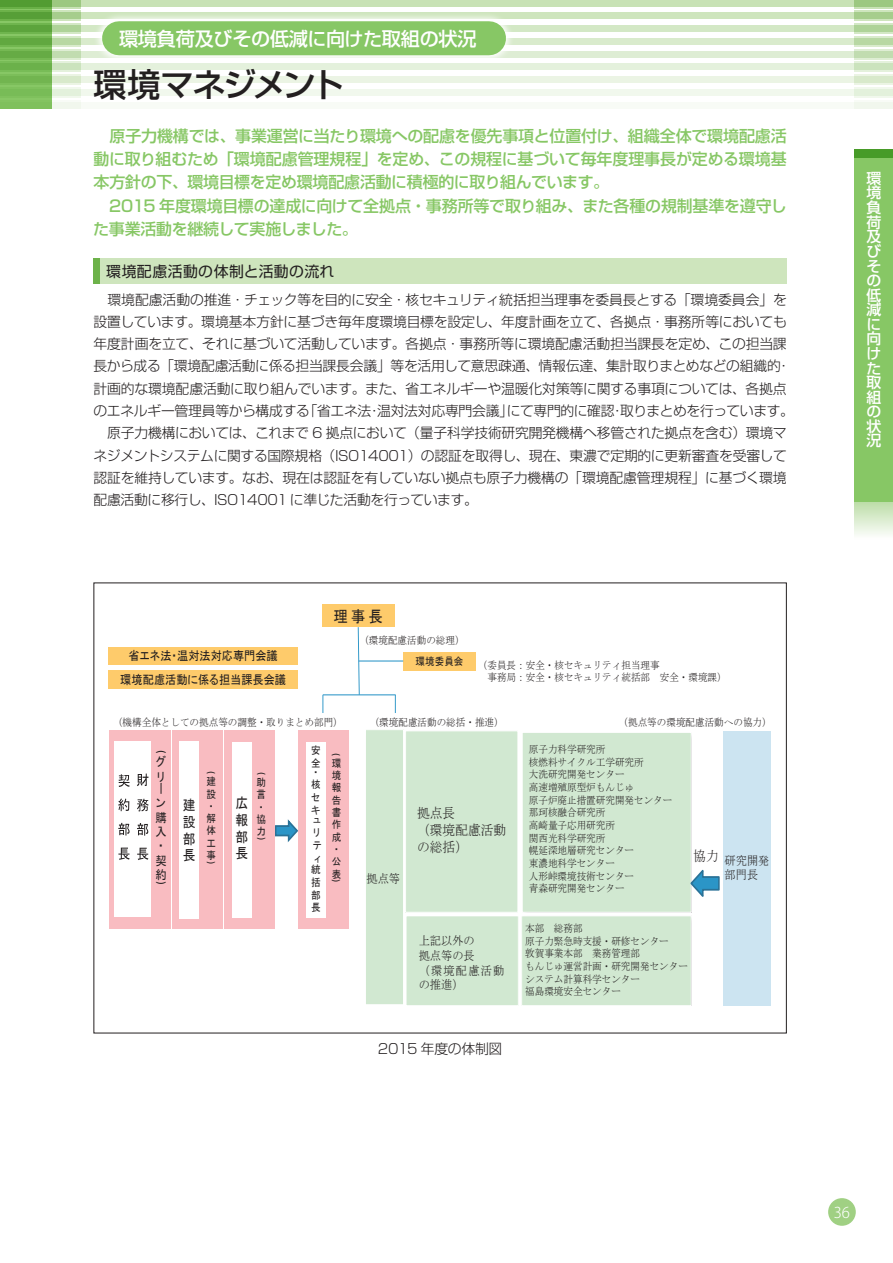
<style>
.page{position:relative;width:893px;height:1263px;background:#fff}
.page>*{position:absolute;margin:0;border:0;box-sizing:border-box;transform-origin:0 0}
.t1{font:500 33px "Shin Go Pro";letter-spacing:-.07em;color:#231f20}
.t2{font:500 19.2px "Shin Go Pro";letter-spacing:-.015em;color:#fff}
.t3{font:500 15.9px/23.4px "Shin Go Pro";letter-spacing:-.01em;color:#87c765}
.t4{font:15.9px "MS P Gothic";color:#231f20;scale:.91 1}
.t5{font:500 14.85px/14.5px "Shin Go Pro";color:#fff;text-align:justify}
.t6{font:14.85px "Shin Go Pro";letter-spacing:.025em;color:#231f20}
.t7{font:300 14.85px "Koz Go Std";color:#fff}
.t8{font:14.1px/17px "MS Mincho";color:#231f20;scale:.91 1}
.t9{font:14.1px/16.5px "MS P Gothic";color:#231f20;text-align:justify;scale:.91 1}
.t10{font:300 13.8px/22.4px "Shin Go Pro";letter-spacing:-.015em;color:#231f20}
.t11{font:12.3px/14.4px "MS P Gothic";color:#231f20;scale:.91 1}
.t12{font:12.3px/14.9px "MS Mincho";color:#231f20;scale:.91 1}
.t13{font:11.25px "Calibri";color:#231f20;scale:1.1 1}
.t14{font:10.5px/12.8px "MS Mincho";color:#231f20;scale:.91 1}
.t15{font:10.5px/12.3px "MS P Gothic";letter-spacing:.01em;color:#231f20;scale:.91 1}
.t16{font:9.6px "Calibri";color:#231f20;scale:1.1 1}
</style>
<div class="page">
<div style="left:0;top:0;width:893px;height:6px;background:#c8e2b5"></div>
<div style="left:0;top:13px;width:893px;height:6px;background:#cee5bd"></div>
<div style="left:0;top:26px;width:893px;height:6px;background:#d3e8c5"></div>
<div style="left:0;top:38px;width:893px;height:7px;background:#d9ebcc"></div>
<div style="left:0;top:51px;width:893px;height:6px;background:#deedd4"></div>
<div style="left:0;top:64px;width:893px;height:6px;background:#e4f1dc"></div>
<div style="left:0;top:77px;width:893px;height:6px;background:#ebf4e4"></div>
<div style="left:0;top:102px;width:893px;height:6px;background:#f8fbf6"></div>
<div style="left:0;top:89px;width:893px;height:7px;background:#f1f8ed"></div>
<svg style="left:855px;top:0;width:38px;height:9px"></svg>
<svg style="left:855px;top:11px;width:38px;height:10px"></svg>
<svg style="left:855px;top:49px;width:38px;height:11px"></svg>
<svg style="left:855px;top:62px;width:38px;height:10px"></svg>
<div style="left:855px;top:100px;width:38px;height:8px;background:#f1f7ed"></div>
<svg style="left:855px;top:23px;width:38px;height:11px"></svg>
<svg style="left:855px;top:36px;width:38px;height:11px"></svg>
<svg style="left:855px;top:74px;width:38px;height:11px"></svg>
<svg style="left:855px;top:87px;width:38px;height:11px"></svg>
<svg style="left:855px;top:502px;width:38px;height:33px"></svg>
<div style="left:855px;top:149px;width:38px;height:353px;background:#87c765"></div>
<div style="left:855px;top:149px;width:38px;height:8px;background:#479b28"></div>
<svg style="left:51px;top:0;width:30px;height:9px"></svg>
<svg style="left:51px;top:11px;width:30px;height:10px"></svg>
<svg style="left:51px;top:49px;width:30px;height:11px"></svg>
<svg style="left:51px;top:62px;width:30px;height:10px"></svg>
<div style="left:0;top:100px;width:81px;height:8px;background:#f1f7ed"></div>
<svg style="left:51px;top:23px;width:30px;height:11px"></svg>
<svg style="left:51px;top:36px;width:30px;height:11px"></svg>
<svg style="left:51px;top:74px;width:30px;height:11px"></svg>
<svg style="left:51px;top:87px;width:30px;height:11px"></svg>
<svg style="left:0;top:0;width:51px;height:108px;background:#6fb34d"></svg>
<svg style="left:92px;top:12px;width:422px;height:52px"></svg>
<div style="left:119px;top:21px;width:370px;height:34px;background:#87c765"></div>
<div style="left:94px;top:258px;width:693px;height:26px;background:#cee5bd"></div>
<div style="left:94px;top:258px;width:6px;height:26px;background:#6db24a"></div>
<div style="left:828px;top:1198px;width:28px;height:28px;background:#a0d083;border-radius:50%"></div>
<div style="left:322px;top:605px;width:72px;height:22px;background:#fecb6b"></div>
<svg style="left:357px;top:627px;width:3px;height:69px"></svg>
<div style="left:403px;top:652px;width:73px;height:18px;background:#fecb6b"></div>
<svg style="left:322px;top:695px;width:1px;height:18px"></svg>
<hr style="left:323px;top:694px;width:72px;height:1px;background:#2b95c7">
<svg style="left:395px;top:695px;width:1px;height:18px"></svg>
<div style="left:109px;top:647px;width:189px;height:17px;background:#fecb6b"></div>
<div style="left:109px;top:670px;width:189px;height:18px;background:#fecb6b"></div>
<svg style="left:274px;top:817px;width:24px;height:27px"></svg>
<div style="left:298px;top:730px;width:50px;height:199px;background:#f9bcc1"></div>
<div style="left:306px;top:742px;width:20px;height:175px;background:#fff"></div>
<div style="left:224px;top:730px;width:50px;height:199px;background:#f9bcc1"></div>
<div style="left:172px;top:730px;width:51px;height:199px;background:#f9bcc1"></div>
<div style="left:109px;top:730px;width:62px;height:199px;background:#f9bcc1"></div>
<div style="left:406px;top:731px;width:112px;height:181px;background:#d1e8d1"></div>
<div style="left:405px;top:730px;width:113px;height:183px;border:1px solid #fff"></div>
<div style="left:406px;top:916px;width:112px;height:90px;background:#d1e8d1"></div>
<div style="left:406px;top:915px;width:113px;height:91px;border:1px solid #fff"></div>
<div style="left:522px;top:732px;width:169px;height:180px;background:#d1e8d1"></div>
<div style="left:522px;top:732px;width:170px;height:181px;border:1px solid #fff"></div>
<div style="left:522px;top:916px;width:169px;height:90px;background:#d1e8d1"></div>
<div style="left:521px;top:915px;width:171px;height:91px;border:1px solid #fff"></div>
<svg style="left:690px;top:866px;width:30px;height:34px"></svg>
<div style="left:723px;top:731px;width:47px;height:275px;background:#cce4f1"></div>
<div style="left:365px;top:730px;width:38px;height:275px;background:#d1e8d1"></div>
<div style="left:365px;top:729px;width:39px;height:276px;border:1px solid #fff"></div>
<div style="left:232px;top:742px;width:20px;height:175px;background:#fff"></div>
<div style="left:179px;top:741px;width:20px;height:177px;background:#fff"></div>
<div style="left:114px;top:741px;width:37px;height:175px;background:#fff"></div>
<svg style="left:118px;top:774px;width:12px;height:86px"></svg>
<svg style="left:137px;top:774px;width:11px;height:86px"></svg>
<hr style="left:359px;top:661px;width:44px;height:1px;background:#2b95c7">
<h2 class="t2" style="left:119px;top:22px;width:359px">環境負荷及びその低減に向けた取組の状況</h2>
<h1 class="t1" style="left:94px;top:57px;width:252px">環境マネジメント</h1>
<p class="t3" style="left:93px;top:122px;width:695px">　原子力機構では、事業運営に当たり環境への配慮を優先事項と位置付け、組織全体で環境配慮活動に取り組むため「環境配慮管理規程」を定め、この規程に基づいて毎年度理事長が定める環境基本方針の下、環境目標を定め環境配慮活動に積極的に取り組んでいます。<br>　2015 年度環境目標の達成に向けて全拠点・事務所等で取り組み、また各種の規制基準を遵守した事業活動を継続して実施しました。</p>
<p class="t6" style="left:106px;top:259px;width:230px">環境配慮活動の体制と活動の流れ</p>
<p class="t10" style="left:93px;top:286px;width:702px">　環境配慮活動の推進・チェック等を目的に安全・核セキュリティ統括担当理事を委員長とする「環境委員会」を設置しています。環境基本方針に基づき毎年度環境目標を設定し、年度計画を立て、各拠点・事務所等においても年度計画を立て、それに基づいて活動しています。各拠点・事務所等に環境配慮活動担当課長を定め、この担当課長から成る「環境配慮活動に係る担当課長会議」等を活用して意思疎通、情報伝達、集計取りまとめなどの組織的・計画的な環境配慮活動に取り組んでいます。また、省エネルギーや温暖化対策等に関する事項については、各拠点のエネルギー管理員等から構成する「省エネ法・温対法対応専門会議」にて専門的に確認・取りまとめを行っています。　原子力機構においては、これまで 6 拠点において（量子科学技術研究開発機構へ移管された拠点を含む）環境マネジメントシステムに関する国際規格（ISO14001）の認証を取得し、現在、東濃で定期的に更新審査を受審して認証を維持しています。なお、現在は認証を有していない拠点も原子力機構の「環境配慮管理規程」に基づく環境配慮活動に移行し、ISO14001 に準じた活動を行っています。</p>
<p class="t4" style="left:333px;top:608px;width:56px">理事長</p>
<p class="t11" style="left:120px;top:643px;width:184px;line-height:23.9px;text-align:center">省エネ法・温対法対応専門会議<br>環境配慮活動に係る担当課長会議</p>
<p class="t14" style="left:359px;top:634px;width:117px">（環境配慮活動の総理）</p>
<p class="t15" style="left:415px;top:655px;width:54px">環境委員会</p>
<p class="t14" style="left:487px;top:658px;width:264px;text-indent:-10px">（委員長：安全・核セキュリティ担当理事<br>事務局：安全・核セキュリティ統括部 安全・環境課）</p>
<p class="t14" style="left:113px;top:715px;width:254px">（機構全体としての拠点等の調整・取りまとめ部門）</p>
<p class="t14" style="left:370px;top:716px;width:149px">（環境配慮活動の総括・推進）</p>
<p class="t14" style="left:619px;top:716px;width:170px">（拠点等の環境配慮活動への協力）</p>
<p class="t13" style="left:169px;top:750px;width:5px;rotate:90deg">(</p>
<p class="t11" style="left:156px;top:754px;width:13px">グリ</p>
<p class="t11" style="left:155px;top:796px;width:14px">ン購入・契約</p>
<p class="t13" style="left:169px;top:881px;width:5px;rotate:90deg">)</p>
<p class="t9" style="left:183px;top:797px;width:15px">建設部長</p>
<p class="t16" style="left:218px;top:771px;width:4px;rotate:90deg">(</p>
<p class="t15" style="left:206px;top:775px;width:12px">建設・解体工事</p>
<p class="t16" style="left:218px;top:861px;width:4px;rotate:90deg">)</p>
<p class="t9" style="left:235px;top:795px;width:15px">広報部長</p>
<p class="t16" style="left:268px;top:772px;width:4px;rotate:90deg">(</p>
<p class="t15" style="left:256px;top:776px;width:12px">助言・協力</p>
<p class="t16" style="left:268px;top:837px;width:4px;rotate:90deg">)</p>
<p class="t15" style="left:311px;top:744px;width:12px;line-height:12.8px">安全</p>
<p class="t15" style="left:311px;top:765px;width:12px;line-height:12.8px">・核セキ</p>
<p class="t15" style="left:313px;top:813px;width:11px;line-height:12.8px">ュリティ</p>
<p class="t15" style="left:311px;top:863px;width:12px;text-align:justify">統括部長</p>
<p class="t16" style="left:343px;top:753px;width:4px;rotate:90deg">(</p>
<p class="t15" style="left:332px;top:757px;width:12px">環境報告書作成・公表</p>
<p class="t16" style="left:343px;top:879px;width:4px;rotate:90deg">)</p>
<p class="t12" style="left:367px;top:871px;width:38px">拠点等</p>
<p class="t8" style="left:417px;top:804px;width:100px">拠点長<br>（環境配慮活動の総括）</p>
<p class="t12" style="left:419px;top:933px;width:96px">上記以外の<br>拠点等の長<br>（環境配慮活動の推進）</p>
<p class="t10" style="left:378px;top:1036px;width:126px">2015 年度の体制図</p>
<p class="t14" style="left:529px;top:743px;width:159px">原子力科学研究所<br>核燃料サイクル工学研究所<br>大洗研究開発センター<br>高速増殖原型炉もんじゅ<br>原子炉廃止措置研究開発センター那珂核融合研究所<br>高崎量子応用研究所<br>関西光科学研究所<br>幌延深地層研究センター<br>東濃地科学センター<br>人形峠環境技術センター<br>青森研究開発センター</p>
<p class="t14" style="left:525px;top:922px;width:180px">本部 総務部<br>原子力緊急時支援・研修センター<br>敦賀事業本部 業務管理部<br>もんじゅ運営計画・研究開発センターシステム計算科学センター<br>福島環境安全センター</p>
<p class="t8" style="left:693px;top:847px;width:30px">協力</p>
<p class="t12" style="left:725px;top:853px;width:51px">研究開発部門長</p>
<p class="t5" style="left:866px;top:169px;width:16px">環境負荷及びその低減に向けた取組の状況</p>
<p class="t7" style="left:834px;top:1203px;width:18px">36</p>
</div>
